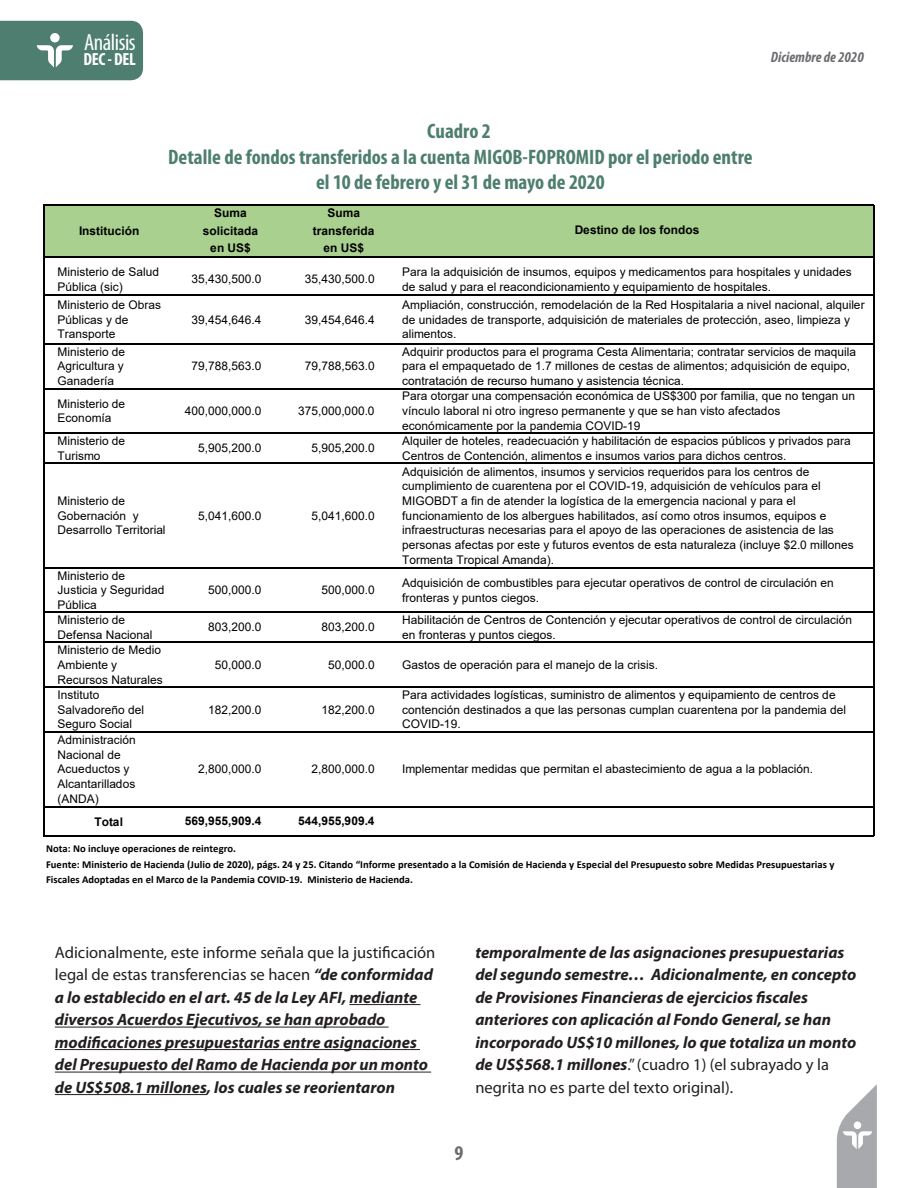
<style>
.page{position:relative;width:918px;height:1188px;background:#fff}
.page>*{position:absolute;margin:0;border:0;box-sizing:border-box;transform-origin:0 0}
.t1{font:condensed 23.4px "Myriad Pro";letter-spacing:-.02em;color:#fff}
.titulo_cuadro-grafic{font:700 condensed 21px/25.5px "Myriad Pro";color:#4e7e6f;text-align:center}
.t2{font:700 condensed 21px "Myriad Pro";color:#6c6d70}
.t3{font:700 condensed 17.55px "Myriad Pro";letter-spacing:-.02em;color:#fff}
.t4{font:italic 700 16.5px/22.5px "Myriad Pro";color:#231f20}
.t5{font:italic 700 condensed 15px "Myriad Pro";color:#6c6d70}
.t6{font:11.85px/14.7px "Arial";letter-spacing:.005em;color:#000}
.t7{font:700 11.85px "Arial";letter-spacing:.005em;color:#000}
.t8{font:700 10.65px/14.1px "Calibri";color:#000}
.s1{font-weight:400;font-style:normal}
</style>
<div class="page">
<svg style="left:837px;top:1084px;width:40px;height:104px"></svg>
<div style="left:0;top:21px;width:143px;height:59px;background:#4e7e6f"></div>
<hr style="left:349px;top:1004px;width:71px;height:1px;background:#231f20">
<hr style="left:55px;top:1027px;width:334px;height:1px;background:#231f20">
<hr style="left:55px;top:1049px;width:365px;height:1px;background:#231f20">
<hr style="left:55px;top:1072px;width:376px;height:1px;background:#231f20">
<hr style="left:55px;top:1094px;width:152px;height:1px;background:#231f20">
<div style="left:45px;top:205px;width:829px;height:52px;background:#a9d08e"></div>
<hr style="left:43px;top:204px;width:2px;height:632px;background:#000">
<hr style="left:873px;top:205px;width:1px;height:631px;background:#000">
<hr style="left:45px;top:204px;width:829px;height:1px;background:#000">
<hr style="left:45px;top:256px;width:829px;height:2px;background:#000">
<hr style="left:45px;top:295px;width:829px;height:1px;background:#000">
<hr style="left:45px;top:343px;width:829px;height:1px;background:#000">
<hr style="left:45px;top:388px;width:829px;height:1px;background:#000">
<hr style="left:45px;top:433px;width:829px;height:1px;background:#000">
<hr style="left:45px;top:463px;width:829px;height:1px;background:#000">
<hr style="left:45px;top:567px;width:829px;height:1px;background:#000">
<hr style="left:45px;top:612px;width:829px;height:1px;background:#000">
<hr style="left:45px;top:642px;width:829px;height:1px;background:#000">
<hr style="left:45px;top:687px;width:829px;height:1px;background:#000">
<hr style="left:45px;top:731px;width:829px;height:1px;background:#000">
<hr style="left:45px;top:806px;width:829px;height:1px;background:#000">
<hr style="left:45px;top:835px;width:829px;height:1px;background:#000">
<h1 class="t1" style="left:84px;top:28px;width:53px">Análisis</h1>
<h3 class="t3" style="left:84px;top:48px;width:54px">DEC - DEL</h3>
<p class="t5" style="left:771px;top:48px;width:94px">Diciembre de 2020</p>
<p class="titulo_cuadro-grafic" style="left:168px;top:118px;width:586px">Cuadro 2<br>Detalle de fondos transferidos a la cuenta MIGOB-FOPROMID por el periodo entre el 10 de febrero y el 31 de mayo de 2020</p>
<p class="t7" style="left:214px;top:205px;width:34px">Suma</p>
<p class="t7" style="left:327px;top:205px;width:34px">Suma</p>
<p class="t7" style="left:575px;top:222px;width:126px">Destino de los fondos</p>
<p class="t7" style="left:79px;top:222px;width:62px">Institución</p>
<p class="t7" style="left:203px;top:222px;width:57px">solicitada</p>
<p class="t7" style="left:313px;top:222px;width:63px">transferida</p>
<p class="t7" style="left:210px;top:240px;width:42px">en US$</p>
<p class="t7" style="left:324px;top:240px;width:42px">en US$</p>
<p class="t6" style="left:58px;top:264px;width:103px">Ministerio de Salud<br>Pública (sic)</p>
<p class="t6" style="left:192px;top:272px;width:71px">35,430,500.0</p>
<p class="t6" style="left:305px;top:272px;width:71px">35,430,500.0</p>
<p class="t6" style="left:402px;top:264px;width:451px">Para la adquisición de insumos, equipos y medicamentos para hospitales y unidades de salud y para el reacondicionamiento y equipamiento de hospitales.</p>
<p class="t6" style="left:58px;top:298px;width:105px">Ministerio de Obras<br>Públicas y de<br>Transporte</p>
<p class="t6" style="left:402px;top:298px;width:464px">Ampliación, construcción, remodelación de la Red Hospitalaria a nivel nacional, alquiler de unidades de transporte, adquisición de materiales de protección, aseo, limpieza y alimentos.</p>
<p class="t6" style="left:192px;top:312px;width:71px">39,454,646.4</p>
<p class="t6" style="left:305px;top:312px;width:71px">39,454,646.4</p>
<p class="t6" style="left:58px;top:344px;width:69px;text-align:justify">Ministerio de Agricultura y Ganadería</p>
<p class="t6" style="left:192px;top:359px;width:71px">79,788,563.0</p>
<p class="t6" style="left:305px;top:359px;width:71px">79,788,563.0</p>
<p class="t6" style="left:58px;top:396px;width:69px">Ministerio de<br>Economía</p>
<p class="t6" style="left:185px;top:403px;width:78px">400,000,000.0</p>
<p class="t6" style="left:298px;top:403px;width:78px">375,000,000.0</p>
<p class="t6" style="left:402px;top:344px;width:455px">Adquirir productos para el programa Cesta Alimentaria; contratar servicios de maquila para el empaquetado de 1.7 millones de cestas de alimentos; adquisición de equipo, contratación de recurso humano y asistencia técnica.</p>
<p class="t6" style="left:402px;top:389px;width:454px">Para otorgar una compensación económica de US$300 por familia, que no tengan un vínculo laboral ni otro ingreso permanente y que se han visto afectados económicamente por la pandemia COVID-19</p>
<p class="t6" style="left:58px;top:433px;width:69px">Ministerio de<br>Turismo</p>
<p class="t6" style="left:198px;top:441px;width:65px">5,905,200.0</p>
<p class="t6" style="left:311px;top:441px;width:65px">5,905,200.0</p>
<p class="t6" style="left:402px;top:433px;width:450px">Alquiler de hoteles, readecuación y habilitación de espacios públicos y privados para<br>Centros de Contención, alimentos e insumos varios para dichos centros.</p>
<p class="t6" style="left:58px;top:493px;width:110px">Ministerio de<br>Gobernación y<br>Desarrollo Territorial</p>
<p class="t6" style="left:402px;top:464px;width:453px">Adquisición de alimentos, insumos y servicios requeridos para los centros de cumplimiento de cuarentena por el COVID-19, adquisición de vehículos para el MIGOBDT a fin de atender la logística de la emergencia nacional y para el funcionamiento de los albergues habilitados, así como otros insumos, equipos e infraestructuras necesarias para el apoyo de las operaciones de asistencia de las personas afectas por este y futuros eventos de esta naturaleza (incluye $2.0 millones Tormenta Tropical Amanda).</p>
<p class="t6" style="left:198px;top:508px;width:65px">5,041,600.0</p>
<p class="t6" style="left:311px;top:508px;width:65px">5,041,600.0</p>
<p class="t6" style="left:58px;top:568px;width:108px">Ministerio de<br>Justicia y Seguridad<br>Pública</p>
<p class="t6" style="left:208px;top:583px;width:55px">500,000.0</p>
<p class="t6" style="left:321px;top:583px;width:55px">500,000.0</p>
<p class="t6" style="left:402px;top:575px;width:433px">Adquisición de combustibles para ejecutar operativos de control de circulación en fronteras y puntos ciegos.</p>
<p class="t6" style="left:58px;top:613px;width:96px">Ministerio de<br>Defensa Nacional</p>
<p class="t6" style="left:208px;top:620px;width:55px">803,200.0</p>
<p class="t6" style="left:321px;top:620px;width:55px">803,200.0</p>
<p class="t6" style="left:402px;top:613px;width:451px">Habilitación de Centros de Contención y ejecutar operativos de control de circulación en fronteras y puntos ciegos.</p>
<p class="t6" style="left:58px;top:643px;width:107px">Ministerio de Medio<br>Ambiente y<br>Recursos Naturales</p>
<p class="t6" style="left:215px;top:657px;width:48px">50,000.0</p>
<p class="t6" style="left:328px;top:657px;width:48px">50,000.0</p>
<p class="t6" style="left:402px;top:657px;width:257px">Gastos de operación para el manejo de la crisis.</p>
<p class="t6" style="left:58px;top:687px;width:88px">Instituto<br>Salvadoreño del<br>Seguro Social</p>
<p class="t6" style="left:58px;top:732px;width:80px">Administración<br>Nacional de<br>Acueductos y<br>Alcantarillados (ANDA)</p>
<p class="t6" style="left:208px;top:702px;width:55px">182,200.0</p>
<p class="t6" style="left:321px;top:702px;width:55px">182,200.0</p>
<p class="t6" style="left:402px;top:687px;width:445px">Para actividades logísticas, suministro de alimentos y equipamiento de centros de contención destinados a que las personas cumplan cuarentena por la pandemia del<br>COVID-19.</p>
<p class="t6" style="left:198px;top:762px;width:65px">2,800,000.0</p>
<p class="t6" style="left:311px;top:762px;width:65px">2,800,000.0</p>
<p class="t6" style="left:402px;top:762px;width:412px">Implementar medidas que permitan el abastecimiento de agua a la población.</p>
<p class="t7" style="left:95px;top:813px;width:30px">Total</p>
<p class="t7" style="left:185px;top:813px;width:78px">569,955,909.4</p>
<p class="t7" style="left:298px;top:813px;width:78px">544,955,909.4</p>
<p class="t8" style="left:46px;top:841px;width:191px">Nota: No incluye operaciones de reintegro.</p>
<p class="t8" style="left:46px;top:858px;width:790px">Fuente: Ministerio de Hacienda (Julio de 2020), págs. 24 y 25. Citando “Informe presentado a la Comisión de Hacienda y Especial del Presupuesto sobre Medidas Presupuestarias y<br>Fiscales Adoptadas en el Marco de la Pandemia COVID-19. Ministerio de Hacienda.</p>
<p class="t4" style="left:55px;top:941px;width:382px"><span class="s1">Adicionalmente, este informe señala que la justificación legal de estas transferencias se hacen</span> “de conformidad a lo establecido en el art. 45 de la Ley AFI, mediante diversos Acuerdos Ejecutivos, se han aprobado modificaciones presupuestarias entre asignaciones del Presupuesto del Ramo de Hacienda por un monto de US$508.1 millones, los cuales se reorientaron</p>
<p class="t4" style="left:475px;top:941px;width:382px">temporalmente de las asignaciones presupuestarias del segundo semestre… Adicionalmente, en concepto de Provisiones Financieras de ejercicios fiscales anteriores con aplicación al Fondo General, se han incorporado US$10 millones, lo que totaliza un monto de US$568.1 millones<span class="s1">.” (cuadro 1) (el subrayado y la negrita no es parte del texto original).</span></p>
<h2 class="t2" style="left:455px;top:1140px;width:10px">9</h2>
</div>
